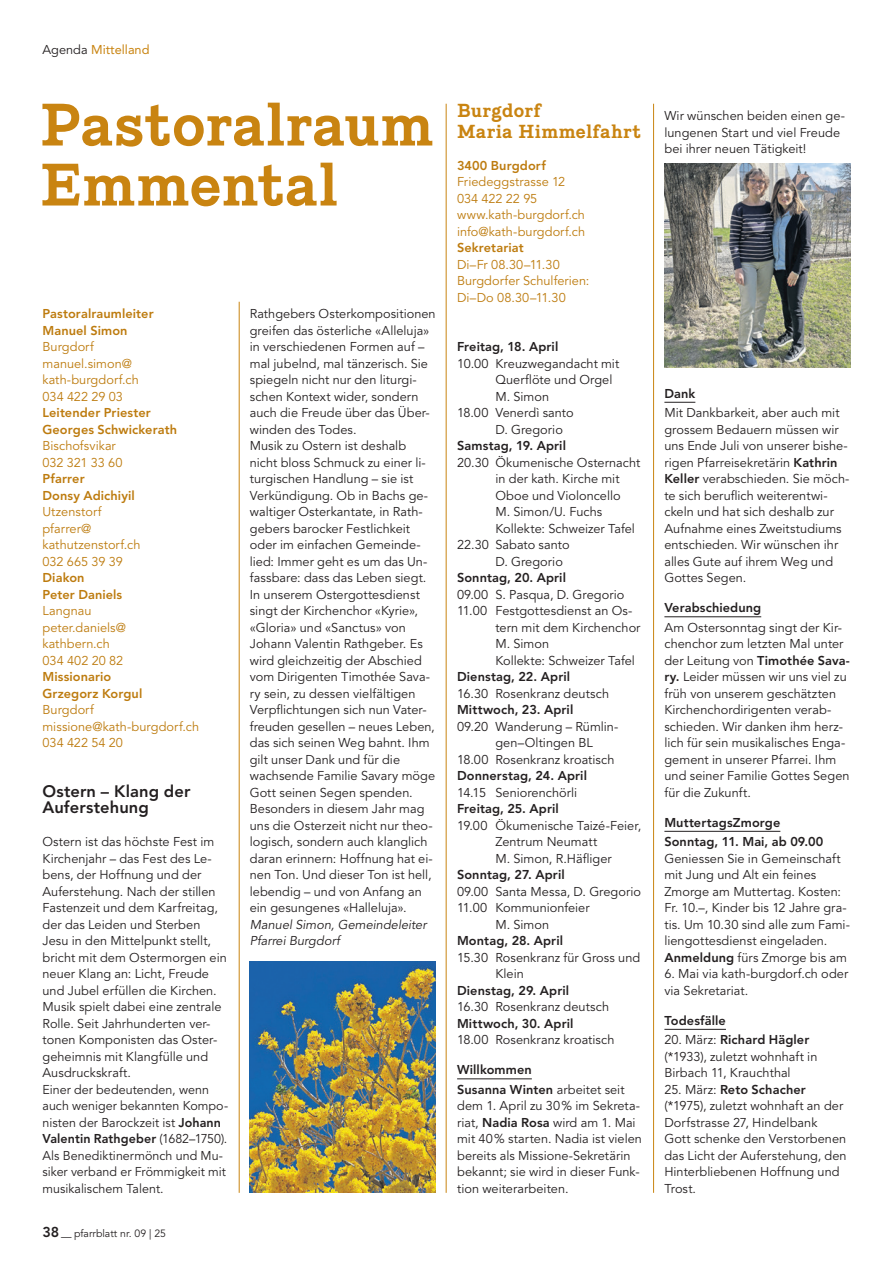
<style>
.page{position:relative;width:893px;height:1263px;background:#fff}
.page>*{position:absolute;margin:0;border:0;box-sizing:border-box;transform-origin:0 0}
.t1{font:700 57px/60px "Piek";letter-spacing:-.01em;color:#c98411}
.t2{font:700 18px/21px "Piek";letter-spacing:.015em;color:#c98411}
.t3{font:800 16.5px/16.5px "Avenir LT Std";letter-spacing:.01em;color:#231f20}
.t4{font:12.75px/16.5px "Avenir LT Std";letter-spacing:.005em;color:#231f20}
.t5{font:12.75px/16.5px "Avenir LT Std";letter-spacing:.005em;color:#bd7b0e}
.t6{font:800 12.75px/19.5px "Avenir LT Std";letter-spacing:.01em;color:#231f20}
.t7{font:800 12.75px/16.5px "Avenir LT Std";letter-spacing:.005em;color:#bd7b0e}
.t8{font:italic 12.75px/16.5px "Avenir LT Std";color:#231f20}
.t9{font:12.75px "Avenir LT Std";color:#c98411}
.t10{font:10.5px "Avenir LT Std";color:#231f20}
.s1{color:#231f20}
.s2{font-weight:800}
.s3{font-weight:800;font-size:14.25px}
.s4{font-weight:400}
</style>
<div class="page">
<hr style="left:239px;top:302px;width:1px;height:891px;background:#c98411">
<hr style="left:653px;top:104px;width:1px;height:1089px;background:#c98411">
<hr style="left:446px;top:104px;width:1px;height:1089px;background:#c98411">
<hr style="left:664px;top:402px;width:31px;height:1px;background:#231f20">
<hr style="left:664px;top:616px;width:97px;height:1px;background:#231f20">
<hr style="left:664px;top:831px;width:116px;height:1px;background:#231f20">
<hr style="left:664px;top:1029px;width:62px;height:1px;background:#231f20">
<img style="left:664px;top:163px;width:186px;height:205px">
<hr style="left:457px;top:1078px;width:75px;height:1px;background:#231f20">
<img style="left:250px;top:962px;width:186px;height:231px">
<p class="t9" style="left:43px;top:42px;width:108px"><span class="s1">Agenda</span> Mittelland</p>
<h1 class="t1" style="left:40px;top:96px;width:395px">Pastoralraum<br>Emmental</h1>
<h2 class="t2" style="left:457px;top:100px;width:186px">Burgdorf<br>Maria Himmelfahrt</h2>
<p class="t7" style="left:457px;top:157px;width:90px">3400 Burgdorf</p>
<p class="t5" style="left:457px;top:174px;width:130px">Friedeggstrasse 12<br>034 422 22 95 www.kath-burgdorf.ch info@kath-burgdorf.ch</p>
<p class="t7" style="left:457px;top:240px;width:68px">Sekretariat</p>
<p class="t5" style="left:457px;top:256px;width:134px">Di–Fr 08.30–11.30<br>Burgdorfer Schulferien:<br>Di–Do 08.30–11.30</p>
<p class="t7" style="left:43px;top:306px;width:113px">Pastoralraumleiter<br>Manuel Simon</p>
<p class="t5" style="left:43px;top:339px;width:98px">Burgdorf manuel.simon@ kath-burgdorf.ch<br>034 422 29 03</p>
<p class="t7" style="left:43px;top:405px;width:136px">Leitender Priester<br>Georges Schwickerath</p>
<p class="t5" style="left:43px;top:438px;width:82px">Bischofsvikar<br>032 321 33 60</p>
<p class="t7" style="left:43px;top:471px;width:94px">Pfarrer<br>Donsy Adichiyil</p>
<p class="t5" style="left:43px;top:504px;width:100px">Utzenstorf pfarrer@ kathutzenstorf.ch<br>032 665 39 39</p>
<p class="t7" style="left:43px;top:570px;width:81px">Diakon<br>Peter Daniels</p>
<p class="t5" style="left:43px;top:603px;width:85px">Langnau peter.daniels@ kathbern.ch<br>034 402 20 82</p>
<p class="t7" style="left:43px;top:669px;width:101px">Missionario<br>Grzegorz Korgul</p>
<p class="t5" style="left:43px;top:702px;width:158px">Burgdorf missione@kath-burgdorf.ch<br>034 422 54 20</p>
<p class="t3" style="left:43px;top:783px;width:150px">Ostern – Klang der<br>Auferstehung</p>
<p class="t4" style="left:43px;top:834px;width:187px">Ostern ist das höchste Fest im<br>Kirchenjahr – das Fest des Le&shy;bens, der Hoffnung und der<br>Auferstehung. Nach der stillen<br>Fastenzeit und dem Karfreitag, der das Leiden und Sterben<br>Jesu in den Mittelpunkt stellt, bricht mit dem Ostermorgen ein neuer Klang an: Licht, Freude und Jubel erfüllen die Kirchen.<br>Musik spielt dabei eine zentrale<br>Rolle. Seit Jahrhunderten ver&shy;tonen Komponisten das Oster&shy;geheimnis mit Klangfülle und<br>Ausdruckskraft.<br>Einer der bedeutenden, wenn auch weniger bekannten Kompo&shy;nisten der Barockzeit ist <span class="s2">Johann<br>Valentin Rathgeber</span> (1682–1750).<br>Als Benediktinermönch und Mu&shy;siker verband er Frömmigkeit mit musikalischem Talent.</p>
<p class="t10" style="left:43px;top:1228px;width:125px"><span class="s3">38</span> — pfarrblatt nr. 09 | 25</p>
<p class="t4" style="left:250px;top:306px;width:187px">Rathgebers Osterkompositionen greifen das österliche «Alleluja» in verschiedenen Formen auf – mal jubelnd, mal tänzerisch. Sie spiegeln nicht nur den liturgi&shy;schen Kontext wider, sondern auch die Freude über das Über&shy;winden des Todes.<br>Musik zu Ostern ist deshalb nicht bloss Schmuck zu einer li&shy;turgischen Handlung – sie ist<br>Verkündigung. Ob in Bachs ge&shy;waltiger Osterkantate, in Rath&shy;gebers barocker Festlichkeit oder im einfachen Gemeinde&shy;lied: Immer geht es um das Un&shy;fassbare: dass das Leben siegt.<br>In unserem Ostergottesdienst singt der Kirchenchor «Kyrie», «Gloria» und «Sanctus» von<br>Johann Valentin Rathgeber. Es wird gleichzeitig der Abschied vom Dirigenten Timothée Sava&shy;ry sein, zu dessen vielfältigen<br>Verpflichtungen sich nun Vater&shy;freuden gesellen – neues Leben, das sich seinen Weg bahnt. Ihm gilt unser Dank und für die wachsende Familie Savary möge<br>Gott seinen Segen spenden.<br>Besonders in diesem Jahr mag uns die Osterzeit nicht nur theo&shy;logisch, sondern auch klanglich daran erinnern: Hoffnung hat ei&shy;nen Ton. Und dieser Ton ist hell, lebendig – und von Anfang an ein gesungenes «Halleluja».</p>
<p class="t8" style="left:250px;top:916px;width:178px">Manuel Simon, Gemeindeleiter<br>Pfarrei Burgdorf</p>
<p class="t6" style="left:457px;top:337px;width:103px">Freitag, 18. April</p>
<p class="t4" style="left:457px;top:355px;width:164px">10.00 Kreuzwegandacht mit</p>
<p class="t4" style="left:495px;top:372px;width:119px">Querflöte und Orgel</p>
<p class="t4" style="left:495px;top:388px;width:55px">M. Simon</p>
<p class="t4" style="left:457px;top:405px;width:118px">18.00 Venerdì santo</p>
<p class="t4" style="left:495px;top:421px;width:69px">D. Gregorio</p>
<p class="t6" style="left:457px;top:436px;width:110px">Samstag, 19. April</p>
<p class="t4" style="left:457px;top:454px;width:185px">20.30 Ökumenische Osternacht</p>
<p class="t4" style="left:495px;top:471px;width:126px">in der kath. Kirche mit</p>
<p class="t4" style="left:495px;top:487px;width:127px">Oboe und Violoncello</p>
<p class="t4" style="left:495px;top:504px;width:108px">M. Simon/U. Fuchs</p>
<p class="t4" style="left:495px;top:520px;width:141px">Kollekte: Schweizer Tafel</p>
<p class="t4" style="left:457px;top:537px;width:114px">22.30 Sabato santo</p>
<p class="t4" style="left:495px;top:553px;width:69px">D. Gregorio</p>
<p class="t6" style="left:457px;top:568px;width:110px">Sonntag, 20. April</p>
<p class="t4" style="left:457px;top:586px;width:169px">09.00 S. Pasqua, D. Gregorio</p>
<p class="t4" style="left:457px;top:603px;width:177px">11.00 Festgottesdienst an Os-</p>
<p class="t4" style="left:495px;top:619px;width:147px">tern mit dem Kirchenchor</p>
<p class="t4" style="left:495px;top:636px;width:55px">M. Simon</p>
<p class="t4" style="left:495px;top:652px;width:141px">Kollekte: Schweizer Tafel</p>
<p class="t6" style="left:457px;top:667px;width:114px">Dienstag, 22. April</p>
<p class="t4" style="left:457px;top:685px;width:154px">16.30 Rosenkranz deutsch</p>
<p class="t6" style="left:457px;top:700px;width:118px">Mittwoch, 23. April</p>
<p class="t4" style="left:457px;top:718px;width:163px">09.20 Wanderung – Rümlin-</p>
<p class="t4" style="left:495px;top:735px;width:99px">gen–Oltingen BL</p>
<p class="t4" style="left:457px;top:751px;width:159px">18.00 Rosenkranz kroatisch</p>
<p class="t6" style="left:457px;top:766px;width:131px">Donnerstag, 24. April</p>
<p class="t4" style="left:457px;top:784px;width:122px">14.15 Seniorenchörli</p>
<p class="t6" style="left:457px;top:799px;width:103px">Freitag, 25. April</p>
<p class="t4" style="left:495px;top:817px;width:147px;text-indent:-38px">19.00 Ökumenische Taizé-Feier,<br>Zentrum Neumatt<br>M. Simon, R.Häfliger</p>
<p class="t6" style="left:457px;top:865px;width:109px">Sonntag, 27. April</p>
<p class="t4" style="left:457px;top:883px;width:185px">09.00 Santa Messa, D. Gregorio</p>
<p class="t4" style="left:457px;top:900px;width:134px">11.00 Kommunionfeier</p>
<p class="t4" style="left:495px;top:916px;width:55px">M. Simon</p>
<p class="t6" style="left:457px;top:931px;width:107px">Montag, 28. April</p>
<p class="t4" style="left:495px;top:949px;width:146px;text-indent:-38px">15.30 Rosenkranz für Gross und<br>Klein</p>
<p class="t6" style="left:457px;top:981px;width:114px">Dienstag, 29. April</p>
<p class="t4" style="left:457px;top:999px;width:154px">16.30 Rosenkranz deutsch</p>
<p class="t6" style="left:457px;top:1014px;width:118px">Mittwoch, 30. April</p>
<p class="t4" style="left:457px;top:1032px;width:159px">18.00 Rosenkranz kroatisch</p>
<p class="t6" style="left:457px;top:1060px;width:169px">Willkommen<br>Susanna Winten <span class="s4">arbeitet seit</span></p>
<p class="t4" style="left:457px;top:1098px;width:186px">dem 1. April zu 30% im Sekreta&shy;riat, <span class="s2">Nadia Rosa</span> wird am 1. Mai mit 40% starten. Nadia ist vielen bereits als Missione-Sekretärin bekannt; sie wird in dieser Funk&shy;tion weiterarbeiten.</p>
<p class="t4" style="left:664px;top:108px;width:182px">Wir wünschen beiden einen ge&shy;lungenen Start und viel Freude bei ihrer neuen Tätigkeit!</p>
<p class="t6" style="left:664px;top:384px;width:32px">Dank</p>
<p class="t4" style="left:664px;top:405px;width:187px">Mit Dankbarkeit, aber auch mit grossem Bedauern müssen wir uns Ende Juli von unserer bishe&shy;rigen Pfarreisekretärin <span class="s2">Kathrin<br>Keller</span> verabschieden. Sie möch&shy;te sich beruflich weiterentwi&shy;ckeln und hat sich deshalb zur<br>Aufnahme eines Zweitstudiums entschieden. Wir wünschen ihr alles Gute auf ihrem Weg und<br>Gottes Segen.</p>
<p class="t6" style="left:664px;top:598px;width:98px">Verabschiedung</p>
<p class="t4" style="left:664px;top:619px;width:187px">Am Ostersonntag singt der Kir&shy;chenchor zum letzten Mal unter der Leitung von <span class="s2">Timothée Sava&shy;ry.</span> Leider müssen wir uns viel zu früh von unserem geschätzten<br>Kirchenchordirigenten verab&shy;schieden. Wir danken ihm herz&shy;lich für sein musikalisches Enga&shy;gement in unserer Pfarrei. Ihm und seiner Familie Gottes Segen für die Zukunft.</p>
<p class="t6" style="left:664px;top:813px;width:161px">MuttertagsZmorge<br>Sonntag, 11. Mai, ab 09.00</p>
<p class="t4" style="left:664px;top:850px;width:187px">Geniessen Sie in Gemeinschaft mit Jung und Alt ein feines<br>Zmorge am Muttertag. Kosten:<br>Fr. 10.–, Kinder bis 12 Jahre gra&shy;tis. Um 10.30 sind alle zum Fami&shy;liengottesdienst eingeladen.<br><span class="s2">Anmeldung</span> fürs Zmorge bis am</p>
<p class="t4" style="left:664px;top:966px;width:185px">6. Mai via kath-burgdorf.ch oder via Sekretariat.</p>
<p class="t6" style="left:664px;top:1011px;width:63px">Todesfälle</p>
<p class="t4" style="left:664px;top:1032px;width:155px">20. März: <span class="s2">Richard Hägler </span>(*1933), zuletzt wohnhaft in<br>Birbach 11, Krauchthal</p>
<p class="t4" style="left:664px;top:1081px;width:184px">25. März: <span class="s2">Reto Schacher </span>(*1975), zuletzt wohnhaft an der<br>Dorfstrasse 27, Hindelbank<br>Gott schenke den Verstorbenen das Licht der Auferstehung, den<br>Hinterbliebenen Hoffnung und<br>Trost.</p>
</div>
